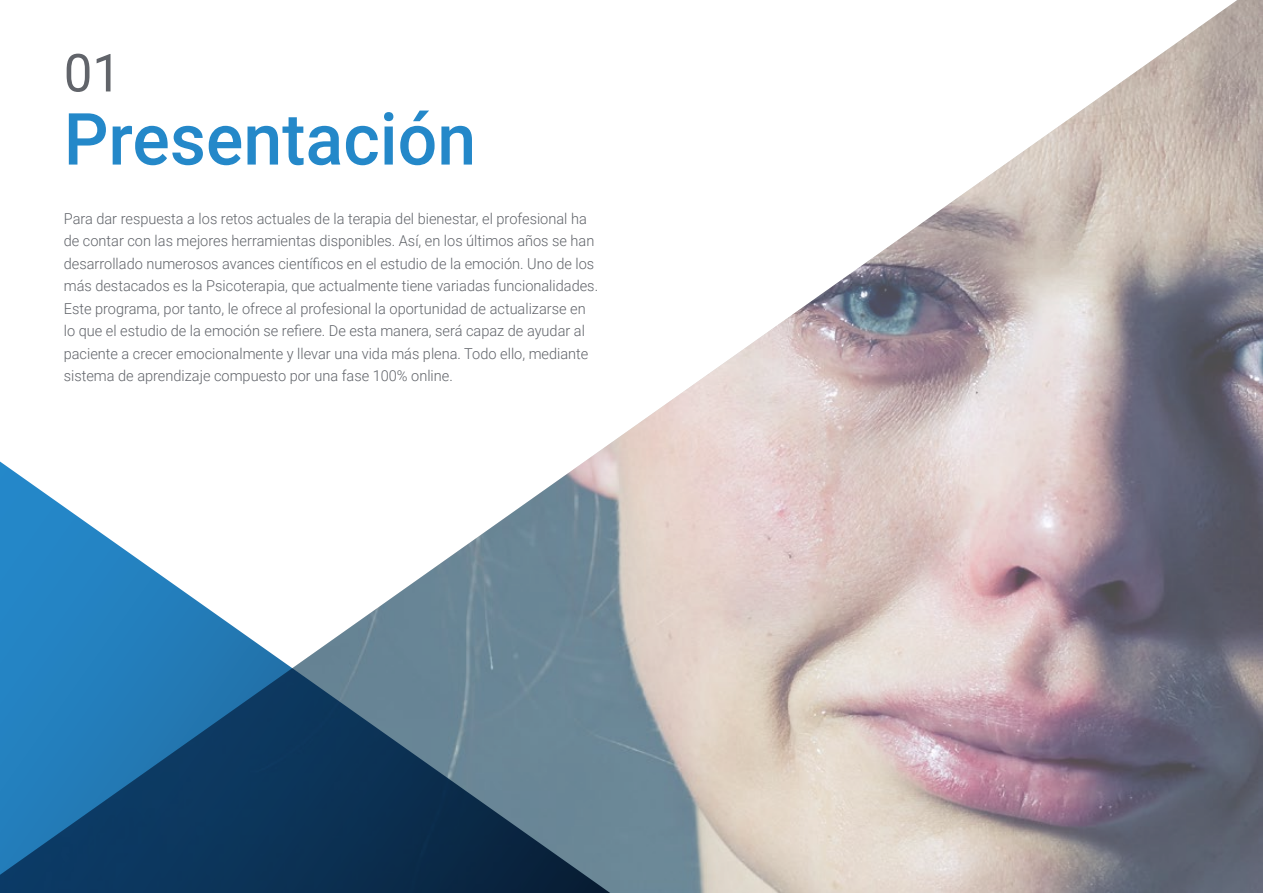
<style>
.page{position:relative;width:1263px;height:893px;background:#fff}
.page>*{position:absolute;margin:0;border:0;box-sizing:border-box;transform-origin:0 0}
.t1{font:500 72px "Roboto";color:#2488c9}
.t2{font:52.5px "Roboto";color:#61646a}
.t3{font:300 15px/22.5px "Roboto";color:#61646a}
</style>
<div class="page">
<img style="left:607px;top:0;width:656px;height:893px">
<svg style="left:0;top:446px;width:640px;height:447px"></svg>
<h2 class="t2" style="left:64px;top:36px;width:59px">01</h2>
<h1 class="t1" style="left:64px;top:89px;width:414px">Presentación</h1>
<p class="t3" style="left:64px;top:207px;width:536px">Para dar respuesta a los retos actuales de la terapia del bienestar, el profesional ha de contar con las mejores herramientas disponibles. Así, en los últimos años se han desarrollado numerosos avances científicos en el estudio de la emoción. Uno de los más destacados es la Psicoterapia, que actualmente tiene variadas funcionalidades.<br>Este programa, por tanto, le ofrece al profesional la oportunidad de actualizarse en lo que el estudio de la emoción se refiere. De esta manera, será capaz de ayudar al paciente a crecer emocionalmente y llevar una vida más plena. Todo ello, mediante sistema de aprendizaje compuesto por una fase 100% online.</p>
</div>
